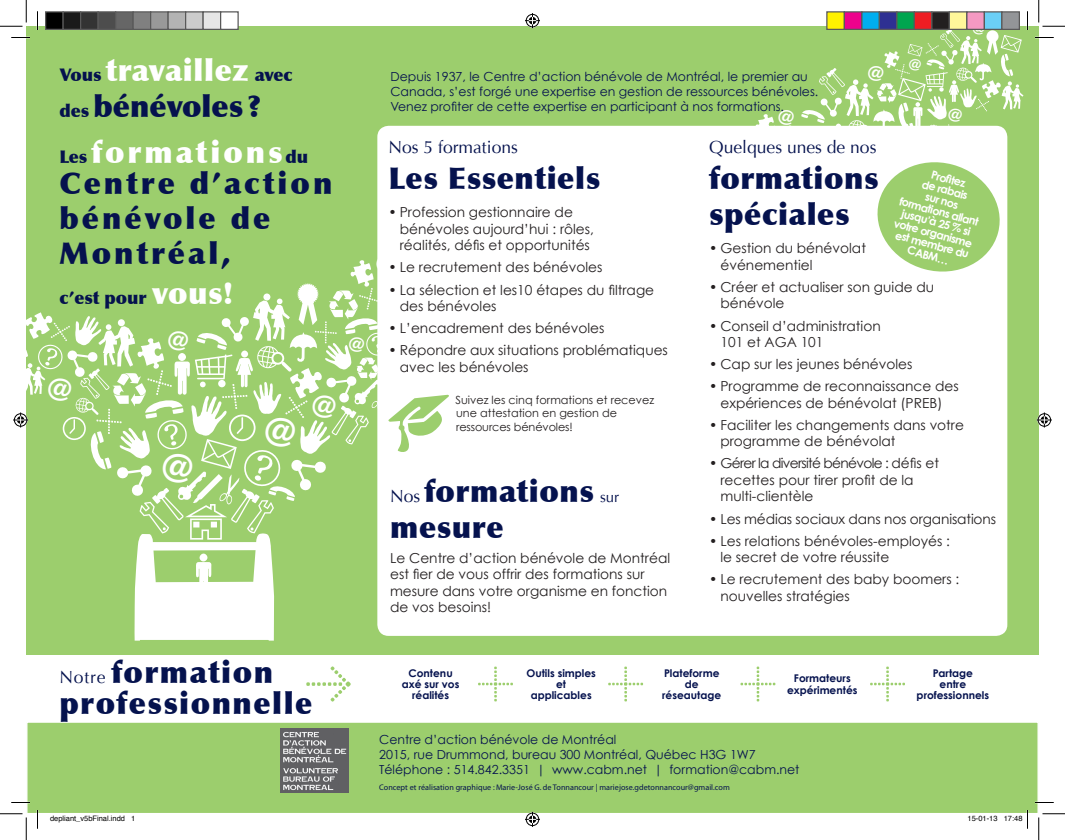
<style>
.page{position:relative;width:1065px;height:840px;background:#fff}
.page>*{position:absolute;margin:0;border:0;box-sizing:border-box;transform-origin:0 0}
.t1{font:900 30px/36px "Optima";letter-spacing:.02em;color:#05124e}
.t2{font:900 30px/31.2px "Optima";letter-spacing:.1em;color:#05124e}
.t3{font:900 30px/31.1px "Optima";letter-spacing:.05em;color:#05124e}
.t4{font:900 17.5px/36px "Optima";color:#05124e}
.t5{font:17.5px "Optima";color:#05124e}
.t6{font:13.75px/16.5px "Century Gothic";color:#231f20}
.t7{font:12.5px/15px "Century Gothic";color:#05124e}
.t8{font:700 11.25px/11.2px "Century Gothic";color:#fff;text-align:center}
.t9{font:11.25px/13.5px "Century Gothic";color:#231f20}
.t10{font:700 10.62px/11.2px "Century Gothic";color:#05124e;text-align:center}
.t11{font:8.12px "Myriad";letter-spacing:.005em;color:#05124e}
.t12{font:7.5px "Helvetica";color:#000}
.s1{font-size:30px;color:#fff}
.s2{font-size:30px}
.s3{font-size:17.5px}
.s4{color:#fff}
.s5{font-weight:400;font-size:17.5px}
.s6{font-weight:400;font-size:15px}
</style>
<div class="page">
<div style="left:26px;top:26px;width:1012px;height:629px;background:#9cce6d"></div>
<div style="left:362px;top:38px;width:677px;height:159px;background:#9cce6d"></div>
<div style="left:377px;top:126px;width:630px;height:510px;background:#fff;border-radius:11px"></div>
<div style="left:26px;top:721px;width:1013px;height:93px;background:#9cce6d;border:1px solid #fff"></div>
<img style="left:280px;top:729px;width:68px;height:63px">
<svg style="left:478px;top:666px;width:35px;height:36px"></svg>
<svg style="left:608px;top:666px;width:35px;height:36px"></svg>
<svg style="left:740px;top:666px;width:36px;height:36px"></svg>
<svg style="left:870px;top:666px;width:35px;height:36px"></svg>
<svg style="left:306px;top:666px;width:45px;height:36px"></svg>
<svg style="left:11px;top:37px;width:19px;height:1px"></svg>
<svg style="left:1035px;top:37px;width:19px;height:1px"></svg>
<svg style="left:11px;top:802px;width:19px;height:1px"></svg>
<svg style="left:1035px;top:802px;width:19px;height:1px"></svg>
<svg style="left:37px;top:11px;width:1px;height:19px"></svg>
<svg style="left:37px;top:810px;width:1px;height:19px"></svg>
<svg style="left:0;top:0;width:27px;height:27px"></svg>
<svg style="left:0;top:814px;width:27px;height:26px"></svg>
<svg style="left:1039px;top:0;width:26px;height:27px"></svg>
<svg style="left:1039px;top:814px;width:26px;height:26px"></svg>
<svg style="left:525px;top:13px;width:15px;height:15px"></svg>
<svg style="left:525px;top:812px;width:15px;height:15px"></svg>
<svg style="left:1037px;top:412px;width:15px;height:16px"></svg>
<div style="left:46px;top:12px;width:17px;height:17px;background:#000"></div>
<div style="left:45px;top:11px;width:19px;height:19px;border:1px solid #595959"></div>
<div style="left:63px;top:12px;width:18px;height:17px;background:#1a1a1a"></div>
<div style="left:62px;top:11px;width:19px;height:19px;border:1px solid #595959"></div>
<div style="left:81px;top:12px;width:17px;height:17px;background:#333"></div>
<div style="left:80px;top:11px;width:19px;height:19px;border:1px solid #595959"></div>
<div style="left:98px;top:12px;width:18px;height:17px;background:#4d4d4d"></div>
<div style="left:98px;top:11px;width:18px;height:19px;border:1px solid #595959"></div>
<div style="left:116px;top:12px;width:17px;height:17px;background:#666"></div>
<div style="left:115px;top:11px;width:19px;height:19px;border:1px solid #595959"></div>
<div style="left:133px;top:12px;width:18px;height:17px;background:#808080"></div>
<div style="left:132px;top:11px;width:19px;height:19px;border:1px solid #595959"></div>
<div style="left:151px;top:12px;width:17px;height:17px;background:#999"></div>
<div style="left:150px;top:11px;width:19px;height:19px;border:1px solid #595959"></div>
<div style="left:168px;top:12px;width:18px;height:17px;background:#b3b3b3"></div>
<div style="left:168px;top:11px;width:18px;height:19px;border:1px solid #595959"></div>
<div style="left:186px;top:12px;width:17px;height:17px;background:#ccc"></div>
<div style="left:185px;top:11px;width:19px;height:19px;border:1px solid #595959"></div>
<div style="left:203px;top:12px;width:18px;height:17px;background:#e6e6e6"></div>
<div style="left:202px;top:11px;width:19px;height:19px;border:1px solid #595959"></div>
<div style="left:221px;top:12px;width:17px;height:17px;background:#fff"></div>
<div style="left:220px;top:11px;width:19px;height:19px;border:1px solid #595959"></div>
<svg style="left:1004px;top:810px;width:24px;height:19px"></svg>
<svg style="left:13px;top:208px;width:437px;height:433px"></svg>
<svg style="left:724px;top:11px;width:304px;height:267px"></svg>
<p class="t4" style="left:59px;top:57px;width:235px">Vous <span class="s1">travaillez</span> avec des <span class="s2">bénévoles ?</span></p>
<h1 class="t2" style="left:59px;top:137px;width:275px"><span class="s3">Les</span> <span class="s4">formations</span><span class="s3">du<br></span>Centre d’action</h1>
<h1 class="t2" style="left:59px;top:201px;width:213px;line-height:35px">bénévole de<br>Montréal,</h1>
<p class="t4" style="left:59px;top:280px;width:175px">c’est pour <span class="s1">vous!</span></p>
<p class="t7" style="left:390px;top:69px;width:429px">Depuis 1937, le Centre d’action bénévole de Montréal, le premier au<br>Canada, s’est forgé une expertise en gestion de ressources bénévoles.<br>Venez profiter de cette expertise en participant à nos formations.</p>
<p class="t5" style="left:389px;top:137px;width:131px">Nos 5 formations</p>
<h1 class="t1" style="left:389px;top:161px;width:213px">Les Essentiels</h1>
<p class="t6" style="left:400px;top:204px;width:196px;text-indent:-11px">• Profession gestionnaire de bénévoles aujourd’hui : rôles, réalités, défis et opportunités</p>
<p class="t6" style="left:389px;top:259px;width:215px">• Le recrutement des bénévoles</p>
<p class="t6" style="left:400px;top:281px;width:256px;text-indent:-11px">• La sélection et les10 étapes du filtrage des bénévoles</p>
<p class="t6" style="left:389px;top:320px;width:217px">• L’encadrement des bénévoles</p>
<p class="t6" style="left:400px;top:342px;width:270px;text-indent:-11px">• Répondre aux situations problématiques avec les bénévoles</p>
<p class="t9" style="left:455px;top:393px;width:200px">Suivez les cinq formations et recevez une attestation en gestion de ressources bénévoles!</p>
<h1 class="t1" style="left:390px;top:474px;width:231px"><span class="s5">Nos</span> formations <span class="s6">sur </span>mesure</h1>
<p class="t6" style="left:390px;top:549px;width:282px">Le Centre d’action bénévole de Montréal est fier de vous offrir des formations sur mesure dans votre organisme en fonction de vos besoins!</p>
<p class="t5" style="left:709px;top:137px;width:169px">Quelques unes de nos</p>
<h1 class="t1" style="left:709px;top:161px;width:171px">formations spéciales</h1>
<p class="t6" style="left:720px;top:240px;width:147px;text-indent:-11px">• Gestion du bénévolat événementiel</p>
<p class="t6" style="left:720px;top:278px;width:215px;text-indent:-11px">• Créer et actualiser son guide du bénévole</p>
<p class="t6" style="left:720px;top:317px;width:162px;text-indent:-11px">• Conseil d’administration<br>101 et AGA 101</p>
<p class="t6" style="left:709px;top:356px;width:205px">• Cap sur les jeunes bénévoles</p>
<p class="t6" style="left:709px;top:378px;width:251px;text-align:center">• Programme de reconnaissance des expériences de bénévolat (PREB)</p>
<p class="t6" style="left:720px;top:416px;width:245px;text-indent:-11px">• Faciliter les changements dans votre programme de bénévolat</p>
<p class="t6" style="left:720px;top:455px;width:220px;text-indent:-11px">• Gérer la diversité bénévole : défis et recettes pour tirer profit de la multi-clientèle</p>
<p class="t6" style="left:709px;top:510px;width:288px">• Les médias sociaux dans nos organisations</p>
<p class="t6" style="left:720px;top:532px;width:231px;text-indent:-11px">• Les relations bénévoles-employés : le secret de votre réussite</p>
<p class="t6" style="left:720px;top:571px;width:240px;text-indent:-11px">• Le recrutement des baby boomers : nouvelles stratégies</p>
<p class="t8" style="left:910px;top:163px;width:83px;rotate:15deg">Profi tez<br>de rabais<br>sur nos formations allant jusqu’à 25 % si votre organisme est membre du<br>CABM…</p>
<h1 class="t3" style="left:59px;top:657px;width:255px"><span class="s5">Notre</span> formation professionnelle</h1>
<p class="t10" style="left:402px;top:667px;width:59px">Contenu axé sur vos réalités</p>
<p class="t10" style="left:526px;top:667px;width:71px">Outils simples et applicables</p>
<p class="t10" style="left:662px;top:667px;width:61px">Plateforme de réseautage</p>
<p class="t10" style="left:787px;top:673px;width:72px">Formateurs expérimentés</p>
<p class="t10" style="left:917px;top:667px;width:74px">Partage<br>entre professionnels</p>
<p class="t7" style="left:379px;top:732px;width:422px">Centre d’action bénévole de Montréal<br>2015, rue Drummond, bureau 300 Montréal, Québec H3G 1W7<br>Téléphone : 514.842.3351 | www.cabm.net | formation@cabm.net</p>
<p class="t11" style="left:379px;top:783px;width:352px">Concept et réalisation graphique : Marie-José G. de Tonnancour | mariejose.gdetonnancour@gmail.com</p>
<p class="t12" style="left:50px;top:813px;width:87px">depliant_v5bFinal.indd 1</p>
<p class="t12" style="left:968px;top:813px;width:57px">15-01-13 17:48</p>
</div>
